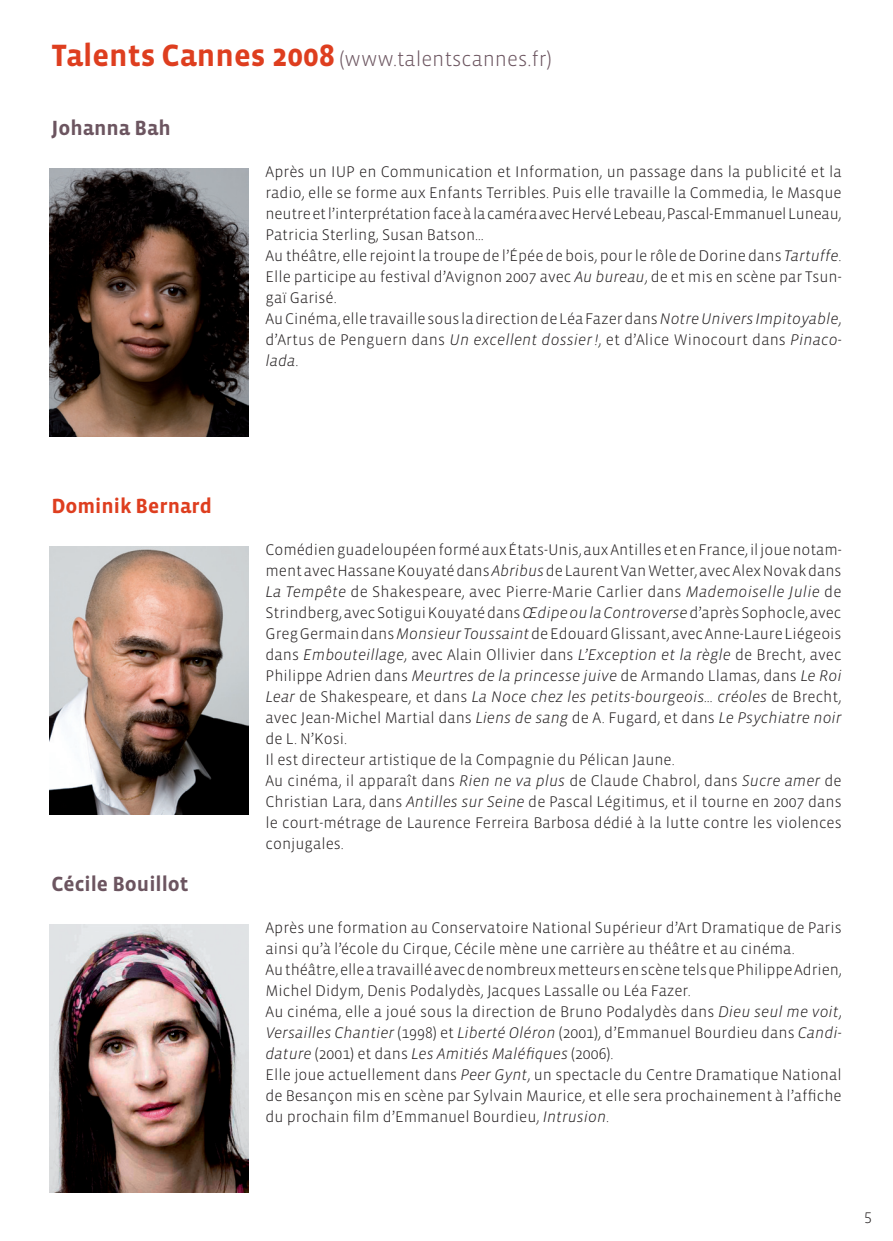
<style>
.page{position:relative;width:893px;height:1241px;background:#fff}
.page>*{position:absolute;margin:0;border:0;box-sizing:border-box;transform-origin:0 0}
.t1{font:300 21px "Vista Sans OT";color:#6c5560}
.t2{font:700 21px "Vista Sans OT";color:#6c5560}
.t3{font:700 21px "Vista Sans OT";color:#de3e1f}
.t4{font:300 15.75px/21px "Vista Sans OT";color:#231f20}
.s1{font-weight:700;font-size:31.5px;color:#de3e1f}
.s2{font-style:italic}
</style>
<div class="page">
<img style="left:50px;top:168px;width:198px;height:268px">
<img style="left:50px;top:546px;width:198px;height:268px">
<img style="left:50px;top:924px;width:198px;height:268px">
<h1 class="t1" style="left:51px;top:46px;width:502px"><span class="s1">Talents Cannes 2008</span> (www.talentscannes.fr)</h1>
<h1 class="t2" style="left:51px;top:115px;width:121px">Johanna Bah</h1>
<p class="t4" style="left:266px;top:161px;width:578px">Après un IUP en Communication et Information, un passage dans la publicité et la radio, elle se forme aux Enfants Terribles. Puis elle travaille la Commedia, le Masque neutreetl’interprétationfaceàlacaméraavecHervéLebeau,Pascal-EmmanuelLuneau, Patricia Sterling, Susan Batson…<br>Au théâtre, elle rejoint la troupe de l’Épée de bois, pour le rôle de Dorine dans <span class="s2">Tartuffe</span>.<br>Elle participe au festival d’Avignon 2007 avec <span class="s2">Au bureau</span>, de et mis en scène par Tsun&shy;gaï Garisé.<br>Au Cinéma, elle travaille sous la direction de Léa Fazer dans<span class="s2">Notre Univers Impitoyable</span>, d’Artus de Penguern dans <span class="s2">Un excellent dossier !</span>, et d’Alice Winocourt dans <span class="s2">Pinaco&shy;lada</span>.</p>
<h1 class="t3" style="left:51px;top:493px;width:162px">Dominik Bernard</h1>
<h1 class="t2" style="left:51px;top:871px;width:139px">Cécile Bouillot</h1>
<p class="t4" style="left:266px;top:539px;width:578px">Comédien guadeloupéen formé aux États-Unis, aux Antilles et en France, il joue notam&shy;ment avec Hassane Kouyaté dans<span class="s2">Abribus</span>de Laurent Van Wetter, avec Alex Novak dans <span class="s2">La Tempête</span> de Shakespeare, avec Pierre-Marie Carlier dans <span class="s2">Mademoiselle Julie</span> de Strindberg, avec Sotigui Kouyaté dans<span class="s2">Œdipe ou la Controverse</span>d’après Sophocle, avec Greg Germain dans<span class="s2">Monsieur Toussaint</span>de Edouard Glissant, avec Anne-Laure Liégeois dans <span class="s2">Embouteillage</span>, avec Alain Ollivier dans <span class="s2">L’Exception et la règle</span> de Brecht, avec Philippe Adrien dans <span class="s2">Meurtres de la princesse juive</span> de Armando Llamas, dans <span class="s2">Le Roi Lear</span> de Shakespeare, et dans <span class="s2">La Noce chez les petits-bourgeois… créoles</span> de Brecht, avec Jean-Michel Martial dans <span class="s2">Liens de sang</span> de A. Fugard, et dans <span class="s2">Le Psychiatre noir </span>de L. N’Kosi.<br>Il est directeur artistique de la Compagnie du Pélican Jaune.<br>Au cinéma, il apparaît dans <span class="s2">Rien ne va plus</span> de Claude Chabrol, dans <span class="s2">Sucre amer</span> de Christian Lara, dans <span class="s2">Antilles sur Seine</span> de Pascal Légitimus, et il tourne en 2007 dans le court-métrage de Laurence Ferreira Barbosa dédié à la lutte contre les violences conjugales.</p>
<p class="t4" style="left:266px;top:917px;width:578px">Après une formation au Conservatoire National Supérieur d’Art Dramatique de Paris ainsi qu’à l’école du Cirque, Cécile mène une carrière au théâtre et au cinéma.<br>Au théâtre, elle a travaillé avec de nombreux metteurs en scène tels que Philippe Adrien, Michel Didym, Denis Podalydès, Jacques Lassalle ou Léa Fazer.<br>Au cinéma, elle a joué sous la direction de Bruno Podalydès dans <span class="s2">Dieu seul me voit</span>, <span class="s2">Versailles Chantier</span> (1998) et <span class="s2">Liberté Oléron</span> (2001), d’Emmanuel Bourdieu dans <span class="s2">Candi&shy;dature</span> (2001) et dans <span class="s2">Les Amitiés Maléfiques</span> (2006).<br>Elle joue actuellement dans <span class="s2">Peer Gynt</span>, un spectacle du Centre Dramatique National de Besançon mis en scène par Sylvain Maurice, et elle sera prochainement à l’affiche du prochain film d’Emmanuel Bourdieu, <span class="s2">Intrusion</span>.</p>
<p class="t4" style="left:864px;top:1204px;width:9px">5</p>
</div>
